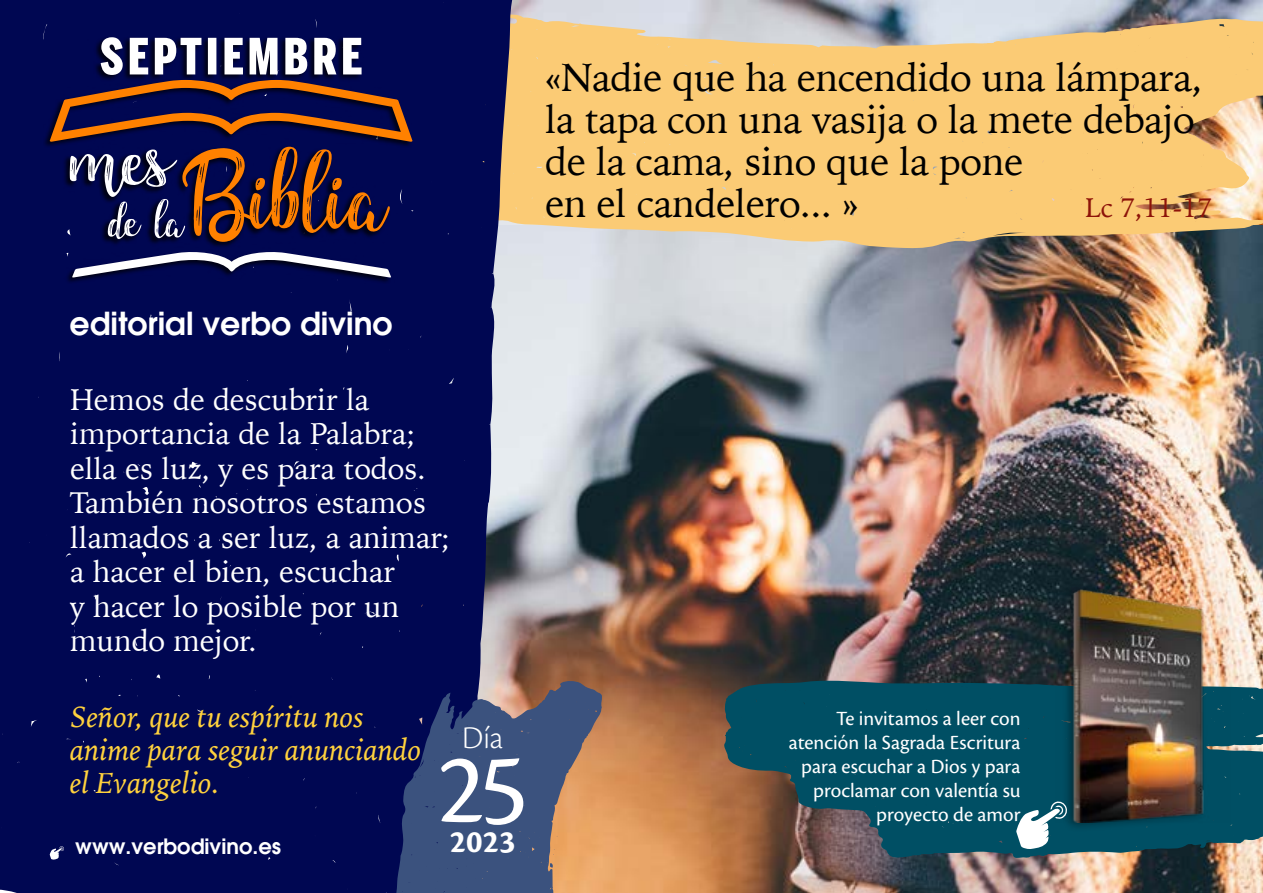
<style>
.page{position:relative;width:1263px;height:893px;background:#fff}
.page>*{position:absolute;margin:0;border:0;box-sizing:border-box;transform-origin:0 0}
.t1{font:125.85px "Children of the Starlight";color:#ff8100}
.t2{font:105px "Cronos Pro";color:#fff}
.t3{font:102.9px "Children of the Starlight";color:#fff}
.t4{font:39px/42px "Iowan Old Style";letter-spacing:-.01em;color:#000}
.t5{font:700 33px "Cronos Pro";color:#fff}
.t6{font:300 33px "Cronos Pro";color:#fff}
.t7{font:600 31.5px "ITC Avant Garde Std";color:#fff}
.t8{font:30px/34.5px "Iowan Old Style";color:#fff}
.t9{font:italic 30px/33px "Iowan Old Style";color:#ffd23d}
.t10{font:27px "Iowan Old Style";color:#8d1309}
.t11{font:21px/24px "Cronos Pro";color:#fff;text-align:right}
.t12{font:600 21px "ITC Avant Garde Std";color:#fff}
.s1{font-size:59.1px;color:#fff}
</style>
<div class="page">
<img style="left:513px;top:249px;width:750px;height:644px">
<img style="left:513px;top:0;width:750px;height:11px">
<svg style="left:513px;top:11px;width:750px;height:238px;background:#eec781"></svg>
<svg style="left:650px;top:47px;width:17px;height:6px"></svg>
<div style="left:0;top:0;width:513px;height:893px;background:#000752"></div>
<div style="left:43px;top:36px;width:370px;height:248px;background:#000;opacity:.75"></div>
<svg style="left:72px;top:250px;width:319px;height:28px"></svg>
<svg style="left:50px;top:37px;width:362px;height:105px;background:#4d3d55"></svg>
<svg style="left:50px;top:846px;width:14px;height:14px"></svg>
<svg style="left:396px;top:680px;width:206px;height:213px;background:#555874"></svg>
<svg style="left:724px;top:681px;width:539px;height:179px;background:#1e5360"></svg>
<div style="left:1062px;top:584px;width:144px;height:248px;background:#000;opacity:.4"></div>
<img style="left:1055px;top:571px;width:176px;height:252px">
<svg style="left:1016px;top:800px;width:52px;height:49px"></svg>
<h1 class="t1" style="left:110px;top:129px;width:280px"><span class="s1">de la</span>Biblia</h1>
<h3 class="t3" style="left:72px;top:104px;width:105px">mes</h3>
<p class="t7" style="left:70px;top:303px;width:325px">editorial verbo divino</p>
<p class="t8" style="left:70px;top:380px;width:381px">Hemos de descubrir la importancia de la Palabra; ella es luz, y es para todos.<br>También nosotros estamos llamados a ser luz, a animar; a hacer el bien, escuchar<br>y hacer lo posible por un mundo mejor.</p>
<h3 class="t4" style="left:545px;top:54px;width:659px">«Nadie que ha encendido una lámpara, la tapa con una vasija o la mete debajo de la cama, sino que la pone<br>en el candelero... »</h3>
<p class="t10" style="left:1085px;top:183px;width:129px">Lc 7,11-17</p>
<p class="t9" style="left:70px;top:699px;width:353px">Señor, que tu espíritu nos anime para seguir anunciando el Evangelio.</p>
<p class="t11" style="left:789px;top:706px;width:233px">Te invitamos a leer con atención la Sagrada Escritura para escuchar a Dios y para proclamar con valentía su proyecto de amor</p>
<p class="t6" style="left:462px;top:719px;width:43px">Día</p>
<h2 class="t2" style="left:437px;top:729px;width:92px">25</h2>
<p class="t5" style="left:450px;top:822px;width:67px">2023</p>
<p class="t12" style="left:75px;top:832px;width:207px">www.verbodivino.es</p>
</div>
